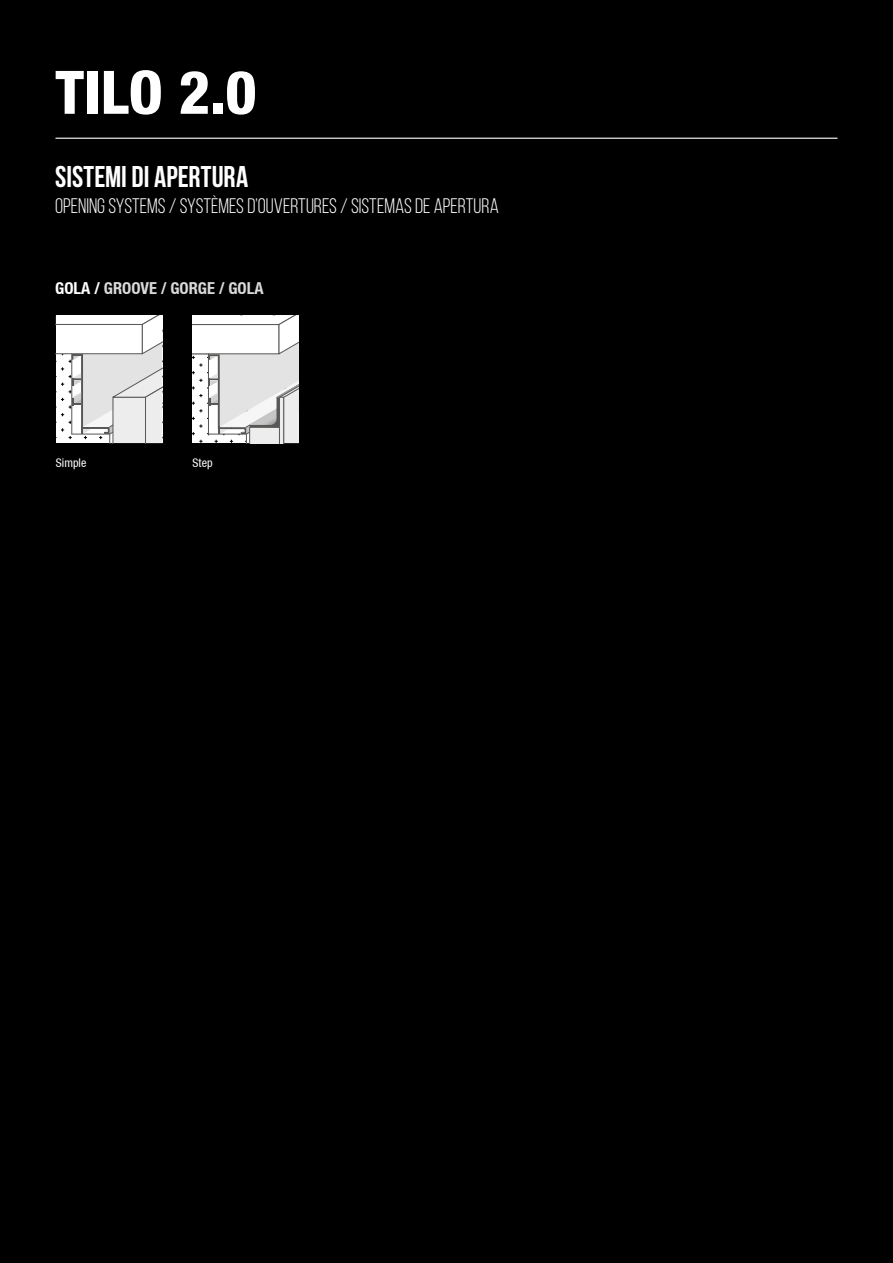
<style>
.page{position:relative;width:893px;height:1263px;background:#000}
.page>*{position:absolute;margin:0;border:0;box-sizing:border-box;transform-origin:0 0}
.t1{font:800 condensed 60px "Helvetica Neue LT";color:#fff}
.t2{font:700 30px "Bebas Neue";color:#fff}
.t3{font:21px "Bebas Neue";color:#fff}
.t4{font:700 condensed 16.5px "Helvetica Neue LT";color:#dadada}
.t5{font:condensed 12px "Helvetica Neue LT";color:#fff}
.s1{color:#fff}
</style>
<div class="page">
<hr style="left:56px;top:138px;width:781px;height:1px;background:#fff">
<svg style="left:56px;top:315px;width:106px;height:128px;background:#e6e6e6"></svg>
<hr style="left:72px;top:354px;width:1px;height:80px;background:#575756">
<hr style="left:72px;top:434px;width:38px;height:1px;background:#575756">
<svg style="left:193px;top:315px;width:106px;height:128px;background:#e4e4e4"></svg>
<h1 class="t1" style="left:55px;top:55px;width:203px">TILO 2.0</h1>
<h2 class="t2" style="left:55px;top:161px;width:194px">SISTEMI DI APERTURA</h2>
<p class="t3" style="left:55px;top:194px;width:445px">OPENING SYSTEMS / SYSTÈMES D’OUVERTURES / SISTEMAS DE APERTURA</p>
<p class="t4" style="left:55px;top:278px;width:210px"><span class="s1">GOLA /</span> GROOVE / GORGE / GOLA</p>
<p class="t5" style="left:56px;top:456px;width:32px">Simple</p>
<p class="t5" style="left:193px;top:456px;width:21px">Step</p>
</div>
